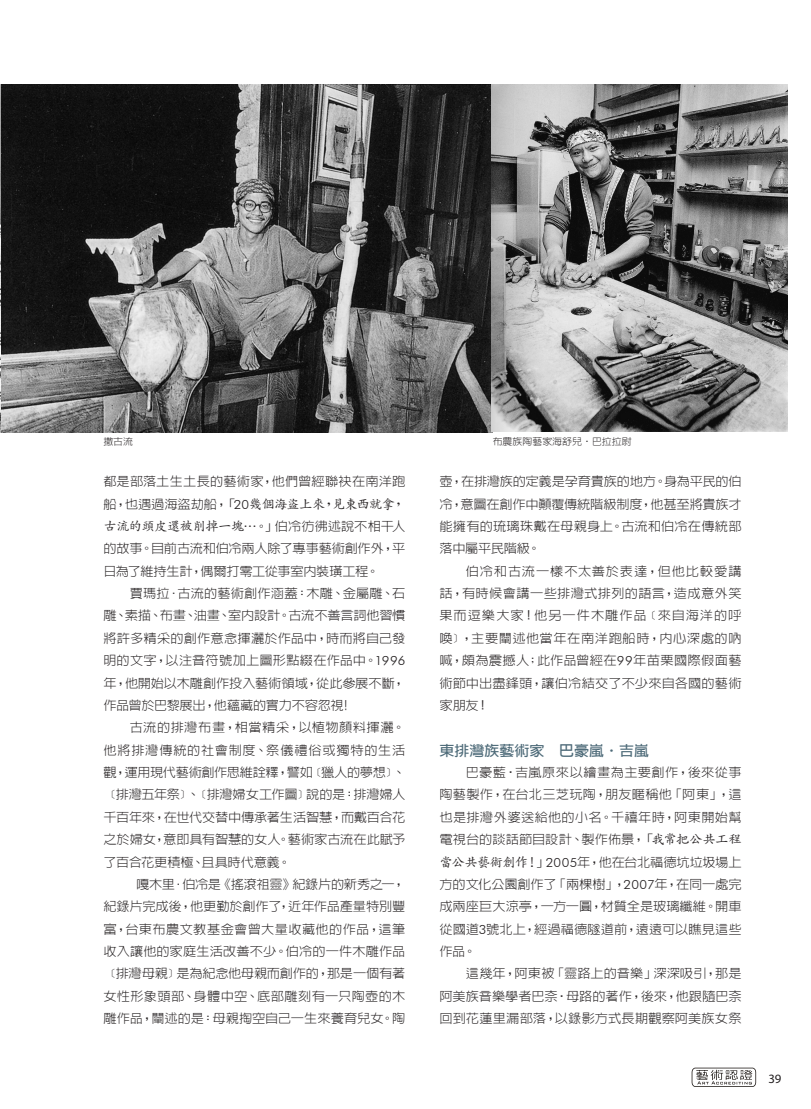
<style>
.page{position:relative;width:811px;height:1109px;background:#fff}
.page>*{position:absolute;margin:0;border:0;box-sizing:border-box;transform-origin:0 0}
.內文大標{font:700 14.25px "Lin Gothic";color:#4d6a78;scale:1.05 1}
.t1{font:12.75px "Myriad Pro";color:#231f20}
.內文中文{font:300 12.6px/22.4px "Lin Gothic";letter-spacing:-.005em;color:#231f20;text-align:justify;scale:1.05 1}
.圖說中{font:300 9.45px "Lin Gothic";color:#231f20;scale:1.05 1}
.s1{font-family:"Zen Kai";font-weight:500}
.s2{font-family:"Futura BT"}
</style>
<div class="page">
<svg style="left:691px;top:1067px;width:65px;height:19px"></svg>
<img style="left:0;top:85px;width:787px;height:347px">
<p class="圖說中" style="left:103px;top:436px;width:30px">撒古流</p>
<p class="圖說中" style="left:492px;top:436px;width:134px">布農族陶藝家海舒兒‧巴拉拉尉</p>
<p class="內文中文" style="left:103px;top:470px;width:289px">都是部落土生土長的藝術家，他們曾經聯袂在南洋跑船，也遇過海盜劫船，<span class="s1">「</span><span class="s2">20</span><span class="s1">幾個海盜上來，見東西就拿，古流的頭皮還被削掉一塊…。」</span>伯冷彷彿述說不相干人的故事。目前古流和伯冷兩人除了專事藝術創作外，平日為了維持生計，偶爾打零工從事室內裝璜工程。</p>
<p class="內文中文" style="left:103px;top:582px;width:289px;text-indent:26px">賈瑪拉．古流的藝術創作涵蓋：木雕、金屬雕、石雕、素描、布畫、油畫、室內設計。古流不善言詞他習慣將許多精采的創作意念揮灑於作品中，時而將自己發明的文字，以注音符號加上圖形點綴在作品中。<span class="s2">1996</span>年，他開始以木雕創作投入藝術領域，從此參展不斷，作品曾於巴黎展出，他蘊藏的實力不容忽視!</p>
<p class="內文中文" style="left:103px;top:716px;width:289px;text-indent:26px">古流的排灣布畫，相當精采，以植物顏料揮灑。他將排灣傳統的社會制度、祭儀禮俗或獨特的生活觀，運用現代藝術創作思維詮釋，譬如﹝獵人的夢想﹞、﹝排灣五年祭﹞、﹝排灣婦女工作圖﹞說的是：排灣婦人千百年來，在世代交替中傳承著生活智慧，而戴百合花之於婦女，意即具有智慧的女人。藝術家古流在此賦予了百合花更積極、且具時代意義。</p>
<p class="內文中文" style="left:103px;top:872px;width:289px;text-indent:33px">嘎木里．伯冷是《搖滾祖靈》紀錄片的新秀之一，紀錄片完成後，他更勤於創作了，近年作品產量特別豐富，台東布農文教基金會曾大量收藏他的作品，這筆收入讓他的家庭生活改善不少。伯冷的一件木雕作品﹝排灣母親﹞是為紀念他母親而創作的，那是一個有著女性形象頭部、身體中空、底部雕刻有一只陶壺的木雕作品，闡述的是：母親掏空自己一生來養育兒女。陶</p>
<p class="內文中文" style="left:439px;top:470px;width:289px">壺，在排灣族的定義是孕育貴族的地方。身為平民的伯冷，意圖在創作中顛覆傳統階級制度，他甚至將貴族才能擁有的琉璃珠戴在母親身上。古流和伯冷在傳統部落中屬平民階級。</p>
<p class="內文中文" style="left:439px;top:559px;width:289px;text-indent:26px">伯冷和古流一樣不太善於表達，但他比較愛講話，有時候會講一些排灣式排列的語言，造成意外笑果而逗樂大家！他另一件木雕作品﹝來自海洋的呼喚﹞，主要闡述他當年在南洋跑船時，內心深處的吶喊，頗為震撼人；此作品曾經在<span class="s2">99</span>年苗栗國際假面藝術節中出盡鋒頭，讓伯冷結交了不少來自各國的藝術家朋友！</p>
<p class="內文大標" style="left:439px;top:743px;width:201px">東排灣族藝術家　巴豪嵐<span class="s1">‧</span>吉嵐</p>
<p class="內文中文" style="left:439px;top:760px;width:289px;text-indent:26px">巴豪藍‧吉嵐原來以繪畫為主要創作，後來從事陶藝製作，在台北三芝玩陶，朋友暱稱他「阿東」，這也是排灣外婆送給他的小名。千禧年時，阿東開始幫電視台的談話節目設計、製作佈景，<span class="s1">「我常把公共工程當公共藝術創作！」</span><span class="s2">2005</span>年，他在台北福德坑垃圾場上方的文化公園創作了「兩棵樹」，<span class="s2">2007</span>年，在同一處完成兩座巨大涼亭，一方一圓，材質全是玻璃纖維。開車從國道<span class="s2">3</span>號北上，經過福德隧道前，遠遠可以瞧見這些作品。</p>
<p class="內文中文" style="left:439px;top:962px;width:289px;text-indent:26px">這幾年，阿東被「靈路上的音樂」深深吸引，那是阿美族音樂學者巴奈‧母路的著作，後來，他跟隨巴奈回到花蓮里漏部落，以錄影方式長期觀察阿美族女祭</p>
<p class="t1" style="left:768px;top:1070px;width:8px">39</p>
</div>
